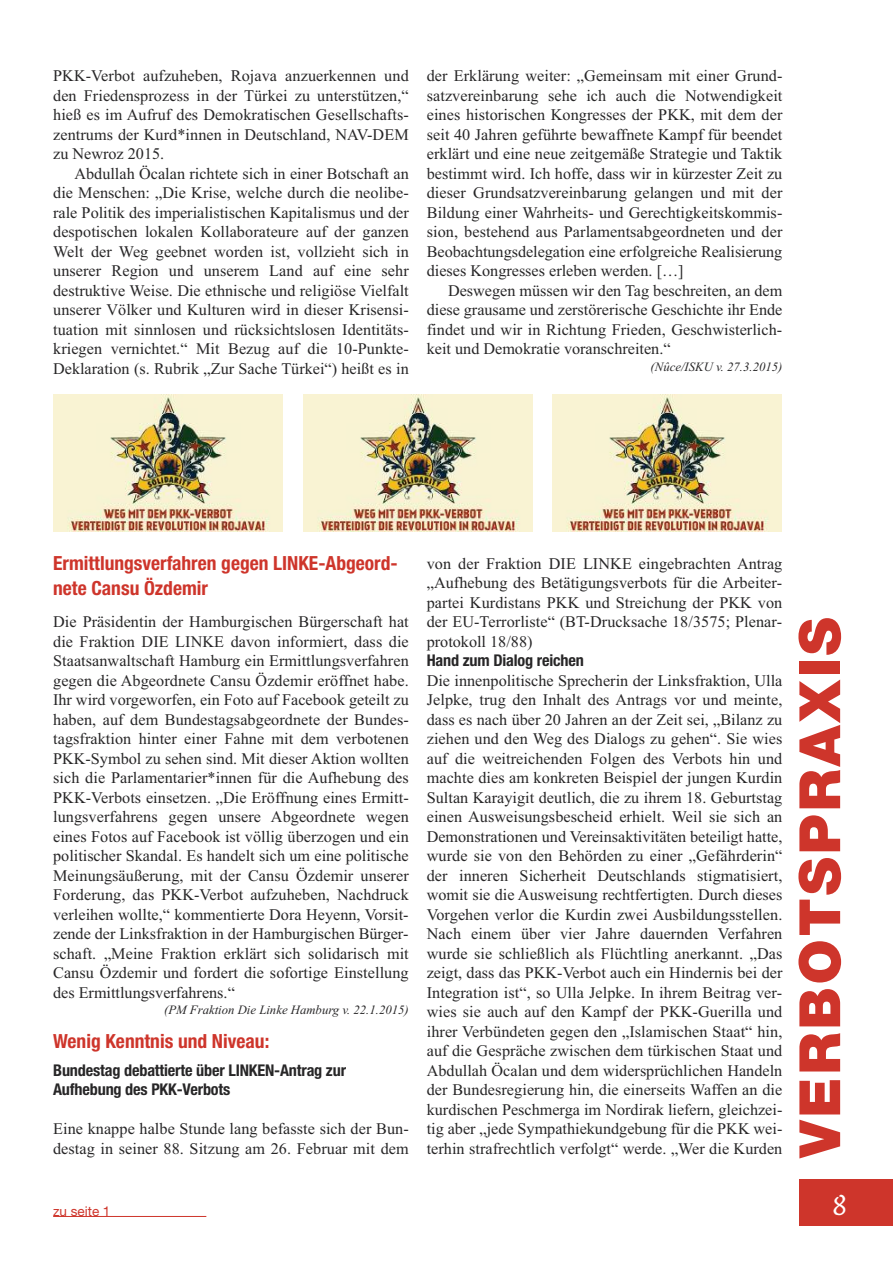
<style>
.page{position:relative;width:893px;height:1263px;background:#fff}
.page>*{position:absolute;margin:0;border:0;box-sizing:border-box;transform-origin:0 0}
.t1{font:900 57px "Helvetica Neue LT Std";letter-spacing:.05em;color:#ce352b}
.t2{font:33px "Herculanum";color:#fff}
.t3{font:700 condensed 19.5px/25.5px "Helvetica Neue LT Pro";color:#ce352b}
.t4{font:16.2px/19.5px "Times New Roman";color:#272627;text-align:justify}
.t5{font:700 condensed 16.2px/19.5px "Helvetica Neue";letter-spacing:-.01em;color:#272627}
.t6{font:13.5px "Helvetica Neue LT Std";color:#ce352b}
.t7{font:italic 12.75px "Times New Roman";color:#272627}
</style>
<div class="page">
<div style="left:799px;top:1179px;width:94px;height:46px;background:#ce352b"></div>
<hr style="left:53px;top:1216px;width:153px;height:1px;background:#ce352b">
<img style="left:53px;top:395px;width:229px;height:136px">
<img style="left:303px;top:395px;width:229px;height:136px">
<img style="left:552px;top:395px;width:230px;height:136px">
<p class="t4" style="left:53px;top:66px;width:357px">PKK-Verbot aufzuheben, Rojava anzuerkennen und den Friedensprozess in der Türkei zu unterstützen,“ hieß es im Aufruf des Demokratischen Gesellschafts&shy;zentrums der Kurd*innen in Deutschland, NAV-DEM zu Newroz 2015.</p>
<p class="t4" style="left:53px;top:163px;width:357px;text-indent:21px">Abdullah Öcalan richtete sich in einer Botschaft an die Menschen: „Die Krise, welche durch die neolibe&shy;rale Politik des imperialistischen Kapitalismus und der despotischen lokalen Kollaborateure auf der ganzen Welt der Weg geebnet worden ist, vollzieht sich in unserer Region und unserem Land auf eine sehr destruktive Weise. Die ethnische und religiöse Vielfalt unserer Völker und Kulturen wird in dieser Krisensi&shy;tuation mit sinnlosen und rücksichtslosen Identitäts&shy;kriegen vernichtet.“ Mit Bezug auf die 10-Punkte-Deklaration (s. Rubrik „Zur Sache Türkei“) heißt es in</p>
<p class="t4" style="left:427px;top:66px;width:357px">der Erklärung weiter: „Gemeinsam mit einer Grund&shy;satzvereinbarung sehe ich auch die Notwendigkeit eines historischen Kongresses der PKK, mit dem der seit 40 Jahren geführte bewaffnete Kampf für beendet erklärt und eine neue zeitgemäße Strategie und Taktik bestimmt wird. Ich hoffe, dass wir in kürzester Zeit zu dieser Grundsatzvereinbarung gelangen und mit der Bildung einer Wahrheits- und Gerechtigkeitskommis&shy;sion, bestehend aus Parlamentsabgeordneten und der Beobachtungsdelegation eine erfolgreiche Realisierung dieses Kongresses erleben werden. […]</p>
<p class="t4" style="left:427px;top:280px;width:357px;text-indent:21px">Deswegen müssen wir den Tag beschreiten, an dem diese grausame und zerstörerische Geschichte ihr Ende findet und wir in Richtung Frieden, Geschwisterlich&shy;keit und Demokratie voranschreiten.“</p>
<p class="t7" style="left:651px;top:359px;width:133px">(Nûce/ISKU v. 27.3.2015)</p>
<p class="t3" style="left:53px;top:551px;width:346px">Ermittlungsverfahren gegen LINKE-Abgeord&shy;nete Cansu Özdemir</p>
<p class="t4" style="left:53px;top:612px;width:357px">Die Präsidentin der Hamburgischen Bürgerschaft hat die Fraktion DIE LINKE davon informiert, dass die Staatsanwaltschaft Hamburg ein Ermittlungsverfahren gegen die Abgeordnete Cansu Özdemir eröffnet habe.<br>Ihr wird vorgeworfen, ein Foto auf Facebook geteilt zu haben, auf dem Bundestagsabgeordnete der Bundes&shy;tagsfraktion hinter einer Fahne mit dem verbotenen PKK-Symbol zu sehen sind. Mit dieser Aktion wollten sich die Parlamentarier*innen für die Aufhebung des PKK-Verbots einsetzen. „Die Eröffnung eines Ermitt&shy;lungsverfahrens gegen unsere Abgeordnete wegen eines Fotos auf Facebook ist völlig überzogen und ein politischer Skandal. Es handelt sich um eine politische Meinungsäußerung, mit der Cansu Özdemir unserer Forderung, das PKK-Verbot aufzuheben, Nachdruck verleihen wollte,“ kommentierte Dora Heyenn, Vorsit&shy;zende der Linksfraktion in der Hamburgischen Bürger&shy;schaft. „Meine Fraktion erklärt sich solidarisch mit Cansu Özdemir und fordert die sofortige Einstellung des Ermittlungsverfahrens.“</p>
<p class="t7" style="left:164px;top:1002px;width:246px">(PM Fraktion Die Linke Hamburg v. 22.1.2015)</p>
<p class="t3" style="left:53px;top:1030px;width:218px">Wenig Kenntnis und Niveau:</p>
<p class="t5" style="left:53px;top:1059px;width:294px">Bundestag debattierte über LINKEN-Antrag zur<br>Aufhebung des PKK-Verbots</p>
<p class="t4" style="left:53px;top:1119px;width:357px">Eine knappe halbe Stunde lang befasste sich der Bun&shy;destag in seiner 88. Sitzung am 26. Februar mit dem</p>
<p class="t4" style="left:427px;top:553px;width:357px">von der Fraktion DIE LINKE eingebrachten Antrag „Aufhebung des Betätigungsverbots für die Arbeiter&shy;partei Kurdistans PKK und Streichung der PKK von der EU-Terrorliste“ (BT-Drucksache 18/3575; Plenar&shy;protokoll 18/88)</p>
<p class="t5" style="left:427px;top:650px;width:159px">Hand zum Dialog reichen</p>
<p class="t4" style="left:427px;top:670px;width:357px">Die innenpolitische Sprecherin der Linksfraktion, Ulla Jelpke, trug den Inhalt des Antrags vor und meinte, dass es nach über 20 Jahren an der Zeit sei, „Bilanz zu ziehen und den Weg des Dialogs zu gehen“. Sie wies auf die weitreichenden Folgen des Verbots hin und machte dies am konkreten Beispiel der jungen Kurdin Sultan Karayigit deutlich, die zu ihrem 18. Geburtstag einen Ausweisungsbescheid erhielt. Weil sie sich an Demonstrationen und Vereinsaktivitäten beteiligt hatte, wurde sie von den Behörden zu einer „Gefährderin“ der inneren Sicherheit Deutschlands stigmatisiert, womit sie die Ausweisung rechtfertigten. Durch dieses Vorgehen verlor die Kurdin zwei Ausbildungsstellen.<br>Nach einem über vier Jahre dauernden Verfahren wurde sie schließlich als Flüchtling anerkannt. „Das zeigt, dass das PKK-Verbot auch ein Hindernis bei der Integration ist“, so Ulla Jelpke. In ihrem Beitrag ver&shy;wies sie auch auf den Kampf der PKK-Guerilla und ihrer Verbündeten gegen den „Islamischen Staat“ hin, auf die Gespräche zwischen dem türkischen Staat und Abdullah Öcalan und dem widersprüchlichen Handeln der Bundesregierung hin, die einerseits Waffen an die kurdischen Peschmerga im Nordirak liefern, gleichzei&shy;tig aber „jede Sympathiekundgebung für die PKK wei&shy;terhin strafrechtlich verfolgt“ werde. „Wer die Kurden</p>
<h1 class="t1" style="left:799px;top:1157px;width:541px;rotate:-90deg">VERBOTSPRAXIS</h1>
<p class="t6" style="left:53px;top:1206px;width:59px">zu seite 1</p>
<h2 class="t2" style="left:831px;top:1183px;width:20px">8</h2>
</div>
